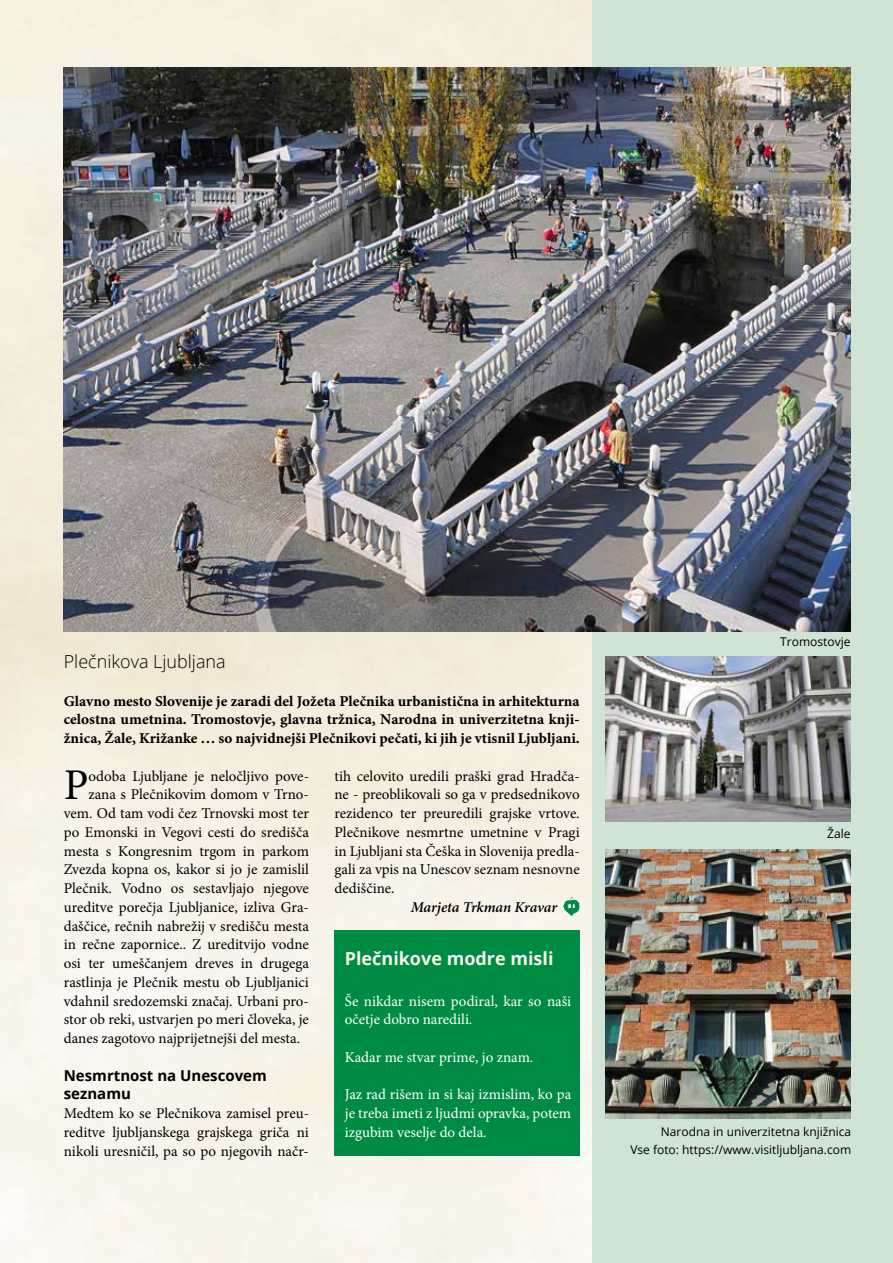
<style>
.page{position:relative;width:893px;height:1263px;background:#fff}
.page>*{position:absolute;margin:0;border:0;box-sizing:border-box;transform-origin:0 0}
.t1{font:43.8px "Minion Pro";color:#000}
.t2{font:700 18px "Open Sans";color:#f9f5ea}
.t3{font:300 18px "Open Sans";color:#000}
.t4{font:15px/18.8px "Minion Pro";color:#000;text-align:justify}
.t5{font:15px/18.8px "Minion Pro Bold Capt";color:#000;text-align:justify}
.t6{font:15px/18.8px "Minion Pro";color:#fff}
.t7{font:700 15px/18.8px "Open Sans";color:#000}
.t8{font:italic 600 15px "Minion Pro";letter-spacing:-.01em;color:#000}
.t9{font:12px/18px "Open Sans";color:#000;text-align:right}
</style>
<div class="page">
<img style="left:0;top:0;width:592px;height:1263px">
<div style="left:592px;top:0;width:301px;height:1263px;background:#d0e4d6"></div>
<div style="left:334px;top:931px;width:246px;height:225px;background:#008b44"></div>
<img style="left:605px;top:657px;width:245px;height:164px">
<img style="left:64px;top:67px;width:786px;height:564px">
<img style="left:605px;top:849px;width:245px;height:269px">
<svg style="left:563px;top:897px;width:17px;height:19px"></svg>
<p class="t3" style="left:64px;top:649px;width:163px">Plečnikova Ljubljana</p>
<p class="t5" style="left:64px;top:692px;width:517px">Glavno mesto Slovenije je zaradi del Jožeta Plečnika urbanistična in arhitekturna celostna umetnina. Tromostovje, glavna tržnica, Narodna in univerzitetna knji&shy;žnica, Žale, Križanke … so najvidnejši Plečnikovi pečati, ki jih je vtisnil Ljubljani.</p>
<h1 class="t1" style="left:64px;top:756px;width:26px">P</h1>
<p class="t4" style="left:88px;top:766px;width:222px">odoba Ljubljane je neločljivo pove-</p>
<p class="t4" style="left:334px;top:766px;width:247px">tih celovito uredili praški grad Hradča&shy;ne - preoblikovali so ga v predsednikovo rezidenco ter preuredili grajske vrtove.<br>Plečnikove nesmrtne umetnine v Pragi in Ljubljani sta Češka in Slovenija predla&shy;gali za vpis na Unescov seznam nesnovne dediščine.</p>
<p class="t8" style="left:411px;top:896px;width:148px">Marjeta Trkman Kravar</p>
<p class="t2" style="left:345px;top:945px;width:210px">Plečnikove modre misli</p>
<p class="t6" style="left:345px;top:991px;width:228px">Še nikdar nisem podiral, kar so naši očetje dobro naredili.</p>
<p class="t6" style="left:345px;top:1048px;width:190px">Kadar me stvar prime, jo znam.</p>
<p class="t6" style="left:345px;top:1085px;width:228px;text-align:justify">Jaz rad rišem in si kaj izmislim, ko pa je treba imeti z ljudmi opravka, potem izgubim veselje do dela.</p>
<p class="t4" style="left:88px;top:785px;width:222px">zana s Plečnikovim domom v Trno-</p>
<p class="t4" style="left:64px;top:804px;width:247px">vem. Od tam vodi čez Trnovski most ter</p>
<p class="t4" style="left:64px;top:823px;width:247px">po Emonski in Vegovi cesti do središča</p>
<p class="t4" style="left:64px;top:841px;width:247px">mesta s Kongresnim trgom in parkom</p>
<p class="t4" style="left:64px;top:860px;width:247px">Zvezda kopna os, kakor si jo je zamislil</p>
<p class="t4" style="left:64px;top:879px;width:247px">Plečnik. Vodno os sestavljajo njegove</p>
<p class="t4" style="left:64px;top:898px;width:247px">ureditve porečja Ljubljanice, izliva Gra-</p>
<p class="t4" style="left:64px;top:916px;width:247px">daščice, rečnih nabrežij v središču mesta</p>
<p class="t4" style="left:64px;top:935px;width:247px">in rečne zapornice.. Z ureditvijo vodne</p>
<p class="t4" style="left:64px;top:954px;width:247px">osi ter umeščanjem dreves in drugega</p>
<p class="t4" style="left:64px;top:973px;width:247px">rastlinja je Plečnik mestu ob Ljubljanici</p>
<p class="t4" style="left:64px;top:991px;width:247px">vdahnil sredozemski značaj. Urbani pro-</p>
<p class="t4" style="left:64px;top:1010px;width:247px">stor ob reki, ustvarjen po meri človeka, je</p>
<p class="t4" style="left:64px;top:1029px;width:238px">danes zagotovo najprijetnejši del mesta.</p>
<p class="t7" style="left:64px;top:1065px;width:205px">Nesmrtnost na Unescovem seznamu</p>
<p class="t4" style="left:64px;top:1104px;width:247px">Medtem ko se Plečnikova zamisel preu&shy;reditve ljubljanskega grajskega griča ni nikoli uresničil, pa so po njegovih načr-</p>
<p class="t9" style="left:780px;top:632px;width:72px">Tromostovje</p>
<p class="t9" style="left:827px;top:824px;width:25px">Žale</p>
<p class="t9" style="left:630px;top:1123px;width:222px">Narodna in univerzitetna knjižnica<br>Vse foto: https://www.visitljubljana.com</p>
</div>
